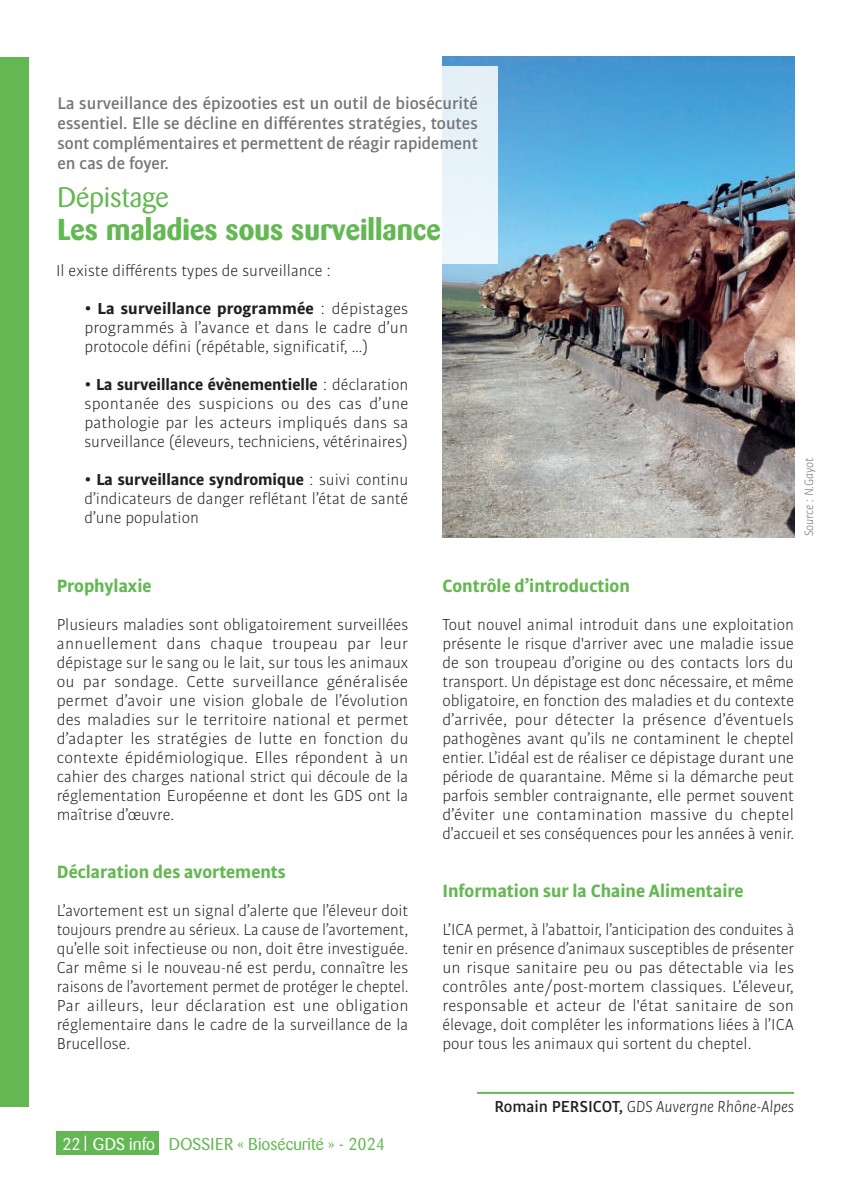
<style>
.page{position:relative;width:851px;height:1191px;background:#fff}
.page>*{position:absolute;margin:0;border:0;box-sizing:border-box;transform-origin:0 0}
.t1{font:700 30px "Barmeno";color:#64b853}
.t2{font:28px "Barmeno";color:#64b853}
.t3{font:700 19px "Bulo";color:#64b853}
.t4{font:500 18px/20px "Bulo";letter-spacing:-.005em;color:#737579;text-align:justify}
.t5{font:300 17px/19px "Bulo";color:#231f20;text-align:justify}
.t6{font:italic 300 17px "Bulo";color:#231f20}
.t7{font:17px "Barmeno";color:#64b853}
.t8{font:italic 300 13px "Bulo";color:#737579}
.s1{font-weight:700}
.s2{color:#fff}
.s3{font-weight:500;font-style:normal}
</style>
<div class="page">
<div style="left:56px;top:1131px;width:103px;height:24px;background:#64b853"></div>
<svg style="left:85px;top:1135px;width:1px;height:16px"></svg>
<div style="left:0;top:58px;width:29px;height:1049px;background:#64b853"></div>
<hr style="left:477px;top:1091px;width:317px;height:2px;background:#64b853">
<img style="left:442px;top:57px;width:352px;height:480px">
<div style="left:94px;top:66px;width:403px;height:198px;background:#fff"></div>
<p class="t4" style="left:57px;top:93px;width:422px">La surveillance des épizooties est un outil de biosécurité essentiel. Elle se décline en différentes stratégies, toutes sont complémentaires et permettent de réagir rapidement en cas de foyer.</p>
<h2 class="t2" style="left:57px;top:181px;width:113px">Dépistage</h2>
<h1 class="t1" style="left:57px;top:212px;width:385px">Les maladies sous surveillance</h1>
<p class="t5" style="left:56px;top:260px;width:276px">Il existe différents types de surveillance :</p>
<p class="t5" style="left:84px;top:298px;width:325px"><span class="s1">• La surveillance programmée</span> : dépistages programmés à l’avance et dans le cadre d’un protocole défini (répétable, significatif, …)</p>
<p class="t5" style="left:84px;top:374px;width:325px"><span class="s1">• La surveillance évènementielle</span> : déclaration spontanée des suspicions ou des cas d’une pathologie par les acteurs impliqués dans sa surveillance (éleveurs, techniciens, vétérinaires)</p>
<p class="t5" style="left:84px;top:469px;width:325px"><span class="s1">• La surveillance syndromique</span> : suivi continu d’indicateurs de danger reflétant l’état de santé d’une population</p>
<p class="t8" style="left:800px;top:536px;width:80px;rotate:-90deg">Source : N.Gayot</p>
<p class="t3" style="left:57px;top:573px;width:96px">Prophylaxie</p>
<p class="t5" style="left:57px;top:615px;width:353px">Plusieurs maladies sont obligatoirement surveillées annuellement dans chaque troupeau par leur dépistage sur le sang ou le lait, sur tous les animaux ou par sondage. Cette surveillance généralisée permet d’avoir une vision globale de l’évolution des maladies sur le territoire national et permet d’adapter les stratégies de lutte en fonction du contexte épidémiologique. Elles répondent à un cahier des charges national strict qui découle de la réglementation Européenne et dont les GDS ont la maîtrise d’œuvre.</p>
<p class="t3" style="left:57px;top:859px;width:231px">Déclaration des avortements</p>
<p class="t5" style="left:57px;top:901px;width:353px">L’avortement est un signal d’alerte que l’éleveur doit toujours prendre au sérieux. La cause de l’avortement, qu’elle soit infectieuse ou non, doit être investiguée.<br>Car même si le nouveau-né est perdu, connaître les raisons de l’avortement permet de protéger le cheptel.<br>Par ailleurs, leur déclaration est une obligation réglementaire dans le cadre de la surveillance de la Brucellose.</p>
<p class="t3" style="left:442px;top:573px;width:189px">Contrôle d’introduction</p>
<p class="t5" style="left:442px;top:615px;width:353px">Tout nouvel animal introduit dans une exploitation présente le risque d'arriver avec une maladie issue de son troupeau d’origine ou des contacts lors du transport. Un dépistage est donc nécessaire, et même obligatoire, en fonction des maladies et du contexte d’arrivée, pour détecter la présence d’éventuels pathogènes avant qu’ils ne contaminent le cheptel entier. L’idéal est de réaliser ce dépistage durant une période de quarantaine. Même si la démarche peut parfois sembler contraignante, elle permet souvent d’éviter une contamination massive du cheptel d’accueil et ses conséquences pour les années à venir.</p>
<p class="t3" style="left:442px;top:878px;width:303px">Information sur la Chaine Alimentaire</p>
<p class="t5" style="left:442px;top:920px;width:353px">L’ICA permet, à l’abattoir, l’anticipation des conduites à tenir en présence d’animaux susceptibles de présenter un risque sanitaire peu ou pas détectable via les contrôles ante/post-mortem classiques. L’éleveur, responsable et acteur de l'état sanitaire de son élevage, doit compléter les informations liées à l’ICA pour tous les animaux qui sortent du cheptel.</p>
<p class="t7" style="left:62px;top:1134px;width:324px"><span class="s2">22 GDS info</span> DOSSIER « Biosécurité » - 2024</p>
<p class="t6" style="left:494px;top:1096px;width:301px"><span class="s3">Romain PERSICOT,</span> GDS Auvergne Rhône-Alpes</p>
</div>
